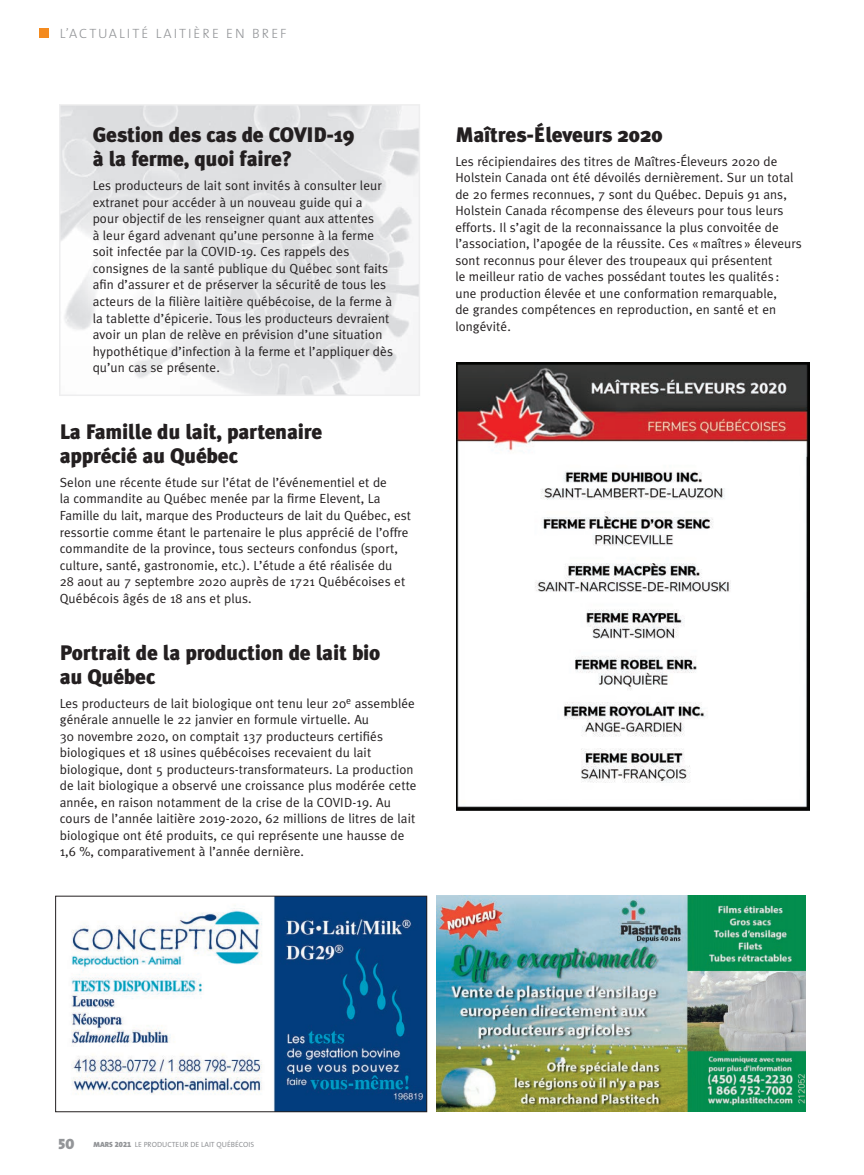
<style>
.page{position:relative;width:864px;height:1175px;background:#fff}
.page>*{position:absolute;margin:0;border:0;box-sizing:border-box;transform-origin:0 0}
.t1{font:900 21px/24px "Meta Plus";letter-spacing:-.01em;color:#231f20}
.t2{font:15px "The Mix Black Caps";color:#939598}
.t3{font:300 13.5px "The Sans";letter-spacing:.15em;color:#939598}
.t4{font:13.2px/16.5px "Meta Plus Normal";letter-spacing:.005em;color:#231f20}
.t5{font:7.5px "The Sans";color:#939598}
.s1{font-weight:900}
.s2{font-family:"The Sans Black Expert"}
</style>
<div class="page">
<div style="left:40px;top:28px;width:9px;height:10px;background:#f48b1f"></div>
<img style="left:71px;top:898px;width:354px;height:212px">
<div style="left:55px;top:896px;width:372px;height:216px;border:1px solid #231f20"></div>
<img style="left:436px;top:896px;width:369px;height:216px">
<svg style="left:59px;top:104px;width:361px;height:292px;fill:#e3e4e6"></svg>
<img style="left:456px;top:362px;width:353px;height:448px">
<p class="t3" style="left:60px;top:28px;width:228px">L’ACTUALITÉ LAITIÈRE EN BREF</p>
<h1 class="t1" style="left:93px;top:123px;width:263px">Gestion des cas de COVID-19 à la ferme, quoi faire?</h1>
<p class="t4" style="left:93px;top:178px;width:302px">Les producteurs de lait sont invités à consulter leur extranet pour accéder à un nouveau guide qui a<br>pour objectif de les renseigner quant aux attentes<br>à leur égard advenant qu’une personne à la ferme soit infectée par la COVID-19. Ces rappels des consignes de la santé publique du Québec sont faits afin d’assurer et de préserver la sécurité de tous les acteurs de la filière laitière québécoise, de la ferme à la tablette d’épicerie. Tous les producteurs devraient avoir un plan de relève en prévision d’une situation hypothétique d’infection à la ferme et l’appliquer dès qu’un cas se présente.</p>
<h1 class="t1" style="left:60px;top:420px;width:264px">La Famille du lait, partenaire apprécié au Québec</h1>
<p class="t4" style="left:60px;top:474px;width:353px">Selon une récente étude sur l’état de l’événementiel et de<br>la commandite au Québec menée par la firme Elevent, La Famille du lait, marque des Producteurs de lait du Québec, est ressortie comme étant le partenaire le plus apprécié de l’offre commandite de la province, tous secteurs confondus (sport, culture, santé, gastronomie, etc.). L’étude a été réalisée du<br>28 aout au 7 septembre 2020 auprès de 1721 Québécoises et Québécois âgés de 18 ans et plus.</p>
<h1 class="t1" style="left:60px;top:640px;width:322px">Portrait de la production de lait bio au Québec</h1>
<p class="t4" style="left:60px;top:695px;width:358px">Les producteurs de lait biologique ont tenu leur 20<sup>e</sup> assemblée générale annuelle le 22 janvier en formule virtuelle. Au<br>30 novembre 2020, on comptait 137 producteurs certifiés biologiques et 18 usines québécoises recevaient du lait biologique, dont 5 producteurs-transformateurs. La production de lait biologique a observé une croissance plus modérée cette année, en raison notamment de la crise de la COVID-19. Au cours de l’année laitière 2019-2020, 62 millions de litres de lait biologique ont été produits, ce qui représente une hausse de 1,6 %, comparativement à l’année dernière.</p>
<h1 class="t1" style="left:455px;top:123px;width:209px">Maîtres-Éleveurs 2020</h1>
<p class="t4" style="left:455px;top:153px;width:348px">Les récipiendaires des titres de Maîtres-Éleveurs 2020 de Holstein Canada ont été dévoilés dernièrement. Sur un total de 20 fermes reconnues, 7 sont du Québec. Depuis 91 ans, Holstein Canada récompense des éleveurs pour tous leurs efforts. Il s’agit de la reconnaissance la plus convoitée de l’association, l’apogée de la réussite. Ces « maîtres » éleveurs sont reconnus pour élever des troupeaux qui présentent<br>le meilleur ratio de vaches possédant toutes les qualités : une production élevée et une conformation remarquable,<br>de grandes compétences en reproduction, en santé et en longévité.</p>
<p class="t2" style="left:59px;top:1139px;width:17px">50</p>
<p class="t5" style="left:93px;top:1142px;width:162px"><span class="s1">MARS</span> <span class="s2">2021</span> LE PRODUCTEUR DE LAIT QUÉBÉCOIS</p>
</div>
